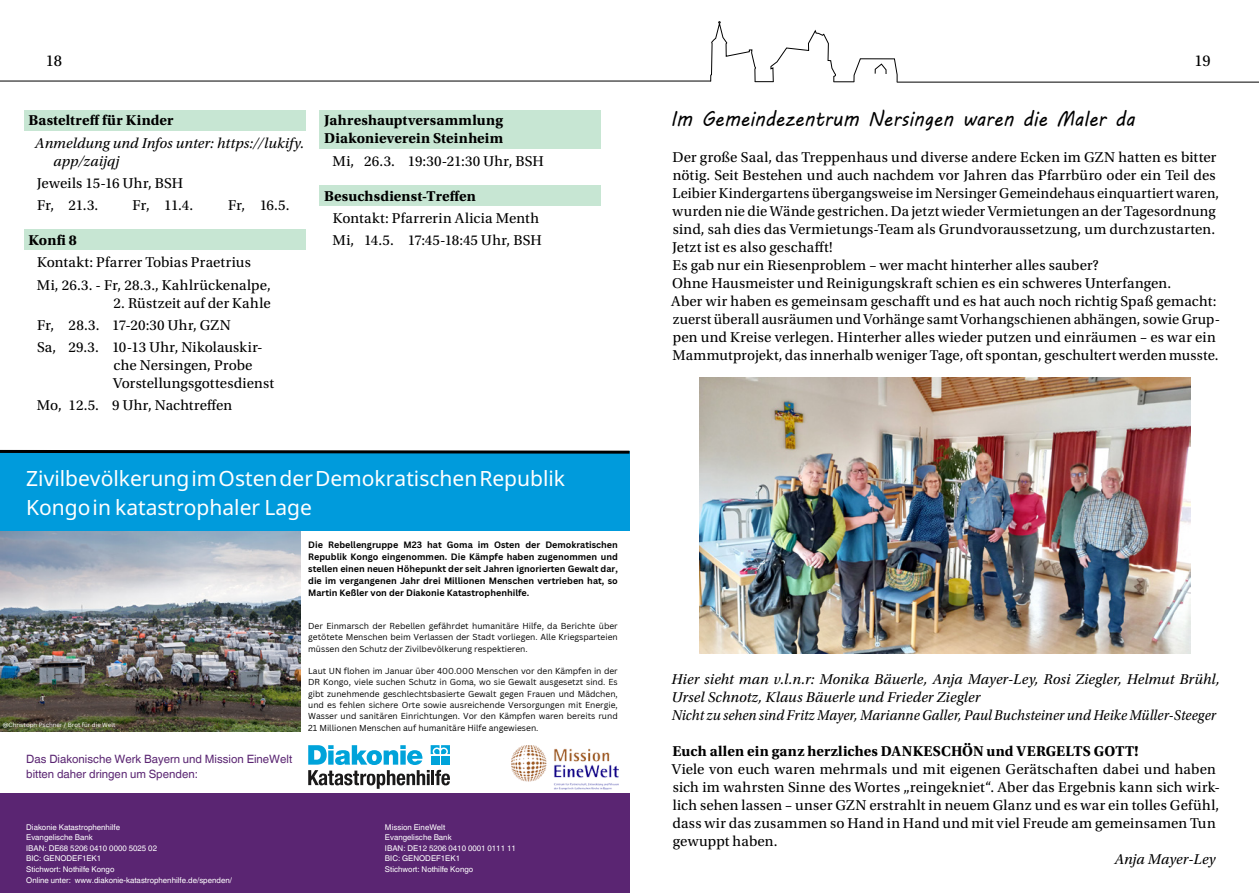
<style>
.page{position:relative;width:1259px;height:893px;background:#fff}
.page>*{position:absolute;margin:0;border:0;box-sizing:border-box;transform-origin:0 0}
.t1{font:21px/29.2px "Noto Sans";color:#fff}
.KontaktNEW_Headline{font:21px "MV Boli";letter-spacing:.005em;color:#000;scale:.9 1}
.t2{font:16.5px "Utopia Std";color:#000}
.KontaktNEW_Basis{font:15px/18px "Utopia Std";letter-spacing:.01em;color:#000}
.KontaktNEW_TermineBody{font:15px/18px "Utopia Std";letter-spacing:.01em;color:#000}
.KontaktNEW_Basis-2{font:italic 15px/18px "Utopia Std";letter-spacing:.01em;color:#000}
.KontaktNEW_TermineHead{font:700 15px/18px "Utopia Std";letter-spacing:.005em;color:#000}
.KontaktNEW_Basis-3{font:italic 15px "Utopia Std";letter-spacing:.01em;color:#000;scale:.93 1}
.KontaktNEW_BasisHead{font:700 15px "Utopia Std";letter-spacing:.01em;color:#000}
.KontaktNEW_TermineDescription{font:italic 15px/18px "Utopia Std";letter-spacing:.005em;color:#000}
.KontaktNEW_Autor{font:italic 15px "Utopia Std";letter-spacing:.005em;color:#000}
.t3{font:11.4px/15.3px "Helvetica World";color:#5a2572}
.t4{font:700 9px/12px "Canva Sans";color:#000;text-align:justify}
.t5{font:8.4px/11.2px "Canva Sans";color:#000;text-align:justify}
.t6{font:7.95px/10.5px "Helvetica World";color:#fff}
.t7{font:6px "Canva Sans";color:#fff}
</style>
<div class="page">
<img style="left:699px;top:377px;width:491px;height:277px">
<hr style="left:0;top:81px;width:711px;height:1px;background:#000">
<svg style="left:710px;top:21px;width:188px;height:61px"></svg>
<hr style="left:896px;top:82px;width:363px;height:1px;background:#000">
<div style="left:24px;top:110px;width:282px;height:20px;background:#c7e6d3"></div>
<div style="left:24px;top:230px;width:282px;height:20px;background:#c7e6d3"></div>
<div style="left:319px;top:110px;width:282px;height:38px;background:#c7e6d3"></div>
<div style="left:319px;top:185px;width:282px;height:20px;background:#c7e6d3"></div>
<div style="left:0;top:794px;width:629px;height:99px;background:#5a2572"></div>
<div style="left:0;top:451px;width:629px;height:80px;background:#009bdc"></div>
<svg style="left:308px;top:745px;width:142px;height:44px"></svg>
<img style="left:0;top:531px;width:301px;height:201px">
<img style="left:511px;top:745px;width:107px;height:44px">
<svg style="left:0;top:449px;width:630px;height:6px"></svg>
<p class="t2" style="left:46px;top:52px;width:18px">18</p>
<p class="t2" style="left:1194px;top:52px;width:18px">19</p>
<p class="KontaktNEW_TermineHead" style="left:29px;top:112px;width:146px">Basteltreff für Kinder</p>
<p class="KontaktNEW_TermineDescription" style="left:54px;top:134px;width:252px;text-indent:-19px">Anmeldung und Infos unter: https://lukify. app/zaijqj</p>
<p class="KontaktNEW_TermineBody" style="left:37px;top:174px;width:148px">Jeweils 15-16 Uhr, BSH</p>
<p class="KontaktNEW_TermineBody" style="left:37px;top:196px;width:63px">Fr, 21.3.</p>
<p class="KontaktNEW_TermineBody" style="left:133px;top:196px;width:62px">Fr, 11.4.</p>
<p class="KontaktNEW_TermineBody" style="left:228px;top:196px;width:63px">Fr, 16.5.</p>
<p class="KontaktNEW_TermineHead" style="left:29px;top:231px;width:50px">Konfi 8</p>
<p class="KontaktNEW_TermineBody" style="left:37px;top:254px;width:215px">Kontakt: Pfarrer Tobias Praetrius</p>
<p class="KontaktNEW_TermineBody" style="left:37px;top:276px;width:236px">Mi, 26.3. - Fr, 28.3., Kahlrückenalpe,</p>
<p class="KontaktNEW_TermineBody" style="left:113px;top:294px;width:159px">2. Rüstzeit auf der Kahle</p>
<p class="KontaktNEW_TermineBody" style="left:37px;top:316px;width:195px">Fr, 28.3. 17-20:30 Uhr, GZN</p>
<p class="KontaktNEW_TermineBody" style="left:113px;top:338px;width:162px;text-indent:-76px">Sa, 29.3. 10-13 Uhr, Nikolauskir&shy;che Nersingen, Probe<br>Vorstellungsgottesdienst</p>
<p class="KontaktNEW_TermineBody" style="left:37px;top:397px;width:197px">Mo, 12.5. 9 Uhr, Nachtreffen</p>
<p class="KontaktNEW_TermineHead" style="left:324px;top:112px;width:181px">Jahreshauptversammlung<br>Diakonieverein Steinheim</p>
<p class="KontaktNEW_TermineBody" style="left:333px;top:152px;width:213px">Mi, 26.3. 19:30-21:30 Uhr, BSH</p>
<p class="KontaktNEW_TermineHead" style="left:324px;top:187px;width:153px">Besuchsdienst-Treffen</p>
<p class="KontaktNEW_TermineBody" style="left:333px;top:209px;width:208px">Kontakt: Pfarrerin Alicia Menth</p>
<p class="KontaktNEW_TermineBody" style="left:333px;top:231px;width:211px">Mi, 14.5. 17:45-18:45 Uhr, BSH</p>
<p class="t1" style="left:26px;top:464px;width:540px">ZivilbevölkerungimOstenderDemokratischenRepublik<br>Kongoin katastrophaler Lage</p>
<p class="t7" style="left:3px;top:721px;width:114px">@Christoph Pschner / Brot für die Welt</p>
<p class="t3" style="left:26px;top:751px;width:267px">Das Diakonische Werk Bayern und Mission EineWelt bitten daher dringen um Spenden:</p>
<p class="t4" style="left:308px;top:539px;width:311px">Die Rebellengruppe M23 hat Goma im Osten der Demokratischen Republik Kongo eingenommen. Die Kämpfe haben zugenommen und stellen einen neuen Höhepunkt der seit Jahren ignorierten Gewalt dar, die im vergangenen Jahr drei Millionen Menschen vertrieben hat, so Martin Keßler von der Diakonie Katastrophenhilfe.</p>
<p class="t5" style="left:308px;top:620px;width:311px">Der Einmarsch der Rebellen gefährdet humanitäre Hilfe, da Berichte über getötete Menschen beim Verlassen der Stadt vorliegen. Alle Kriegsparteien müssen den Schutz der Zivilbevölkerung respektieren.</p>
<p class="t5" style="left:308px;top:666px;width:311px">Laut UN flohen im Januar über 400.000 Menschen vor den Kämpfen in der DR Kongo, viele suchen Schutz in Goma, wo sie Gewalt ausgesetzt sind. Es gibt zunehmende geschlechtsbasierte Gewalt gegen Frauen und Mädchen, und es fehlen sichere Orte sowie ausreichende Versorgungen mit Energie, Wasser und sanitären Einrichtungen. Vor den Kämpfen waren bereits rund 21 Millionen Menschen auf humanitäre Hilfe angewiesen.</p>
<p class="t6" style="left:26px;top:822px;width:207px">Diakonie Katastrophenhilfe<br>Evangelische Bank<br>IBAN: DE68 5206 0410 0000 5025 02<br>BIC: GENODEF1EK1<br>Stichwort: Nothilfe Kongo<br>Online unter: www.diakonie-katastrophenhilfe.de/spenden/</p>
<p class="t6" style="left:385px;top:822px;width:132px">Mission EineWelt<br>Evangelische Bank<br>IBAN: DE12 5206 0410 0001 0111 11<br>BIC: GENODEF1EK1<br>Stichwort: Nothilfe Kongo</p>
<p class="KontaktNEW_Headline" style="left:670px;top:104px;width:517px">Im Gemeindezentrum Nersingen waren die Maler da</p>
<p class="KontaktNEW_Basis" style="left:672px;top:148px;width:548px">Der große Saal, das Treppenhaus und diverse andere Ecken im GZN hatten es bitter nötig. Seit Bestehen und auch nachdem vor Jahren das Pfarrbüro oder ein Teil des Leibier Kindergartens übergangsweise im Nersinger Gemeindehaus einquartiert waren, wurden nie die Wände gestrichen. Da jetzt wieder Vermietungen an der Tagesordnung sind, sah dies das Vermietungs-Team als Grundvoraussetzung, um durchzustarten.</p>
<p class="KontaktNEW_Basis" style="left:672px;top:238px;width:162px">Jetzt ist es also geschafft!</p>
<p class="KontaktNEW_Basis" style="left:672px;top:256px;width:428px">Es gab nur ein Riesenproblem – wer macht hinterher alles sauber?</p>
<p class="KontaktNEW_Basis" style="left:672px;top:274px;width:500px">Ohne Hausmeister und Reinigungskraft schien es ein schweres Unterfangen.</p>
<p class="KontaktNEW_Basis" style="left:671px;top:292px;width:550px">Aber wir haben es gemeinsam geschafft und es hat auch noch richtig Spaß gemacht: zuerst überall ausräumen und Vorhänge samt Vorhangschienen abhängen, sowie Grup&shy;pen und Kreise verlegen. Hinterher alles wieder putzen und einräumen – es war ein Mammutprojekt, das innerhalb weniger Tage, oft spontan, geschultert werden musste.</p>
<p class="KontaktNEW_Basis-2" style="left:671px;top:670px;width:550px">Hier sieht man v.l.n.r: Monika Bäuerle, Anja Mayer-Ley, Rosi Ziegler, Helmut Brühl,<br>Ursel Schnotz, Klaus Bäuerle und Frieder Ziegler</p>
<p class="KontaktNEW_Basis-3" style="left:671px;top:707px;width:587px">Nicht zu sehen sind Fritz Mayer, Marianne Galler, Paul Buchsteiner und Heike Müller-Steeger</p>
<p class="KontaktNEW_BasisHead" style="left:672px;top:742px;width:468px">Euch allen ein ganz herzliches DANKESCHÖN und VERGELTS GOTT!</p>
<p class="KontaktNEW_Basis" style="left:672px;top:760px;width:549px">Viele von euch waren mehrmals und mit eigenen Gerätschaften dabei und haben sich im wahrsten Sinne des Wortes „reingekniet“. Aber das Ergebnis kann sich wirk&shy;lich sehen lassen – unser GZN erstrahlt in neuem Glanz und es war ein tolles Gefühl, dass wir das zusammen so Hand in Hand und mit viel Freude am gemeinsamen Tun gewuppt haben.</p>
<p class="KontaktNEW_Autor" style="left:1114px;top:851px;width:103px">Anja Mayer-Ley</p>
</div>
